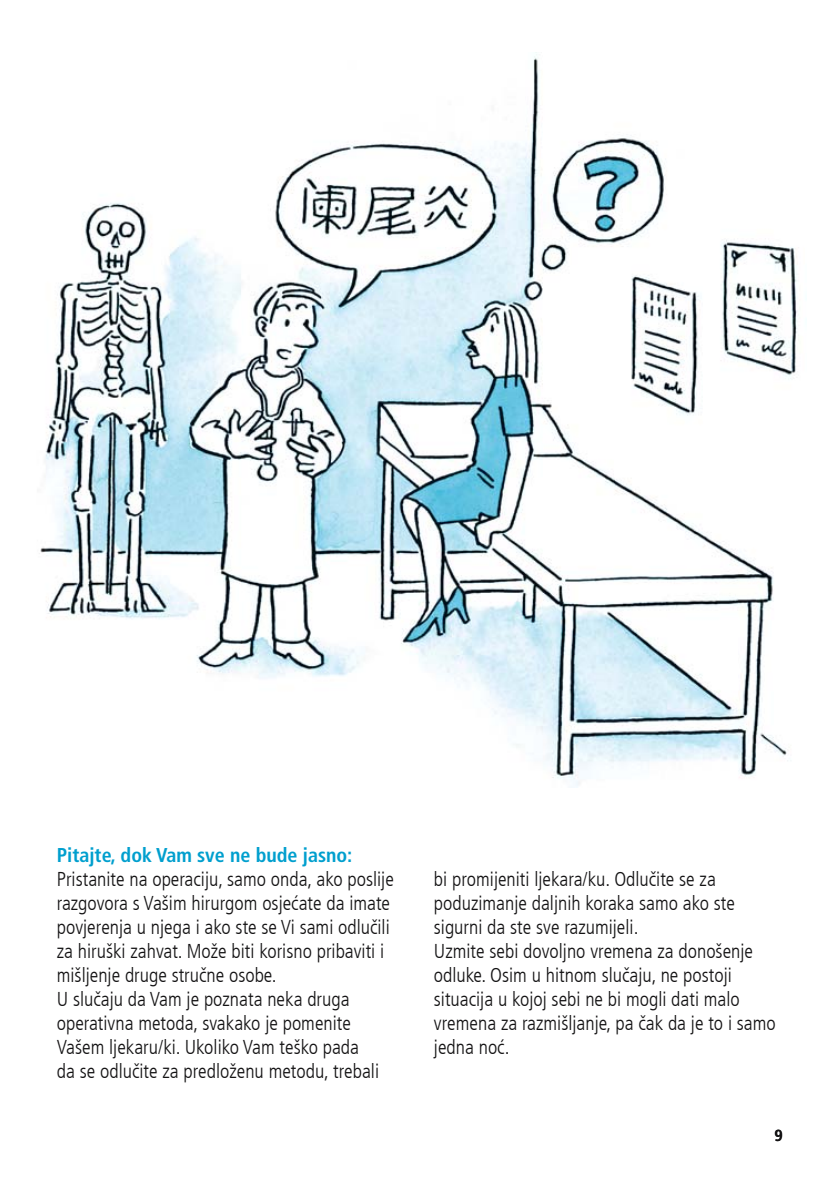
<style>
.page{position:relative;width:838px;height:1188px;background:#fff}
.page>*{position:absolute;margin:0;border:0;box-sizing:border-box;transform-origin:0 0}
.t1{font:300 condensed 20px/24px "Frutiger LT Com";color:#141314}
.t2{font:700 condensed 20px "Frutiger LT Com";color:#009fce}
.t3{font:700 condensed 16px "Frutiger LT Com";color:#141314}
</style>
<div class="page">
<img style="left:39px;top:52px;width:758px;height:735px">
<p class="t2" style="left:57px;top:847px;width:297px">Pitajte, dok Vam sve ne bude jasno:</p>
<p class="t1" style="left:57px;top:867px;width:338px">Pristanite na operaciju, samo onda, ako poslije razgovora s Vašim hirurgom osjećate da imate povjerenja u njega i ako ste se Vi sami odlučili za hiruški zahvat. Može biti korisno pribaviti i mišljenje druge stručne osobe.<br>U slučaju da Vam je poznata neka druga operativna metoda, svakako je pomenite Vašem ljekaru/ki. Ukoliko Vam teško pada<br>da se odlučite za predloženu metodu, trebali</p>
<p class="t1" style="left:434px;top:867px;width:343px">bi promijeniti ljekara/ku. Odlučite se za poduzimanje daljnih koraka samo ako ste sigurni da ste sve razumijeli.<br>Uzmite sebi dovoljno vremena za donošenje odluke. Osim u hitnom slučaju, ne postoji situacija u kojoj sebi ne bi mogli dati malo vremena za razmišljanje, pa čak da je to i samo jedna noć.</p>
<p class="t3" style="left:774px;top:1129px;width:10px">9</p>
</div>
